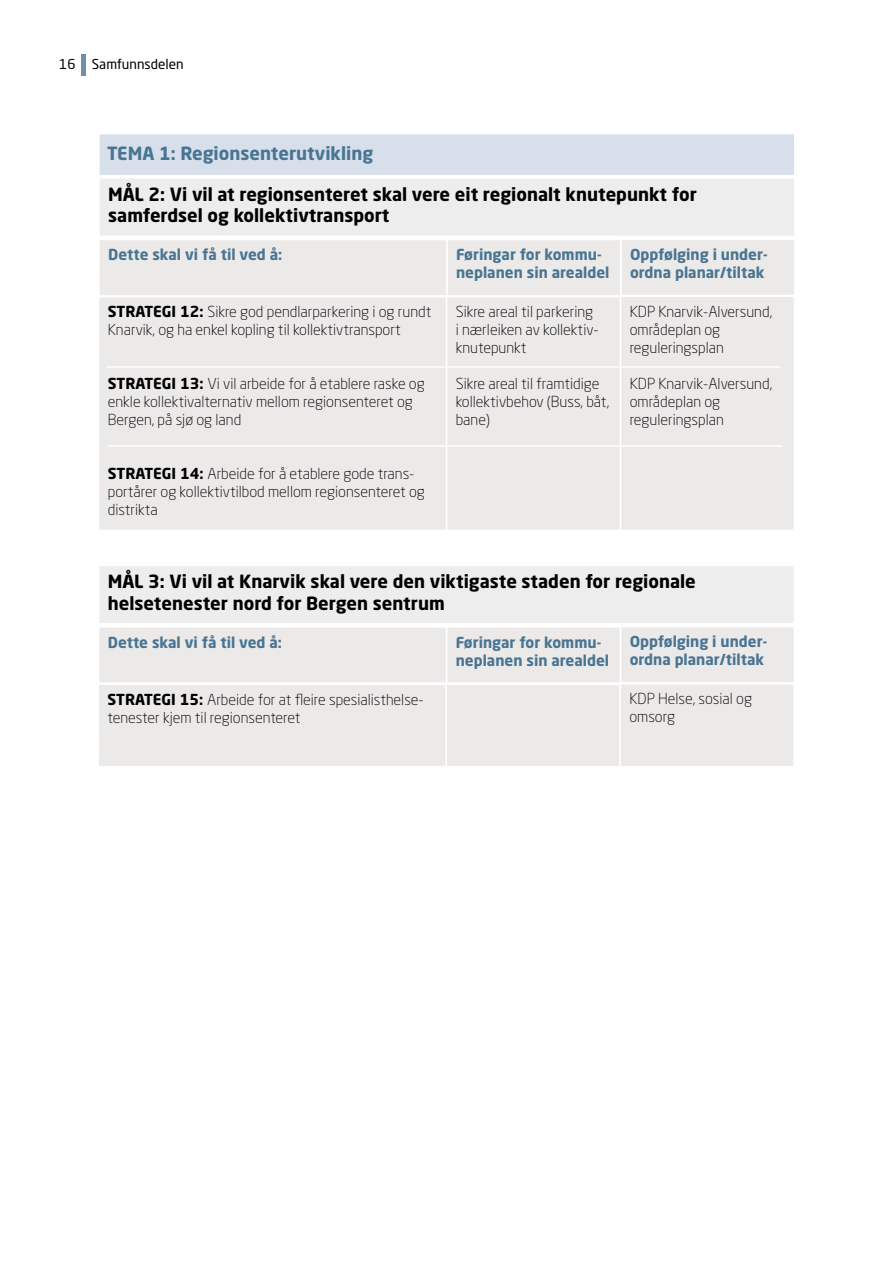
<style>
.page{position:relative;width:893px;height:1263px;background:#fff}
.page>*{position:absolute;margin:0;border:0;box-sizing:border-box;transform-origin:0 0}
.t1{font:700 18px/21.6px "Neo Sans Std";color:#000}
.t2{font:700 18px "Neo Sans Std";color:#497593}
.t3{font:300 15px/18px "Neo Sans Std";color:#000}
.t4{font:700 15px/18px "Neo Sans Std";color:#497593}
.t5{font:13.5px "Neo Sans Std";color:#000}
.s1{font-weight:700}
</style>
<div class="page">
<div style="left:81px;top:54px;width:5px;height:21px;background:#6f90a7"></div>
<div style="left:620px;top:296px;width:174px;height:234px;background:#ece9e9"></div>
<div style="left:446px;top:297px;width:174px;height:233px;background:#ece9e9"></div>
<div style="left:446px;top:296px;width:175px;height:235px;border:2px solid #fff"></div>
<div style="left:99px;top:297px;width:347px;height:233px;background:#ece9e9"></div>
<hr style="left:106px;top:366px;width:675px;height:2px;background:#fff">
<hr style="left:108px;top:445px;width:674px;height:2px;background:#fff">
<div style="left:98px;top:133px;width:697px;height:43px;background:#d7e0ea;border:2px solid #fff"></div>
<div style="left:99px;top:178px;width:696px;height:58px;background:#ededed"></div>
<div style="left:98px;top:177px;width:697px;height:60px;border:2px solid #fff"></div>
<div style="left:621px;top:239px;width:174px;height:56px;background:#ece9e9"></div>
<div style="left:620px;top:238px;width:175px;height:58px;border:2px solid #fff"></div>
<div style="left:447px;top:239px;width:174px;height:57px;background:#ece9e9"></div>
<div style="left:446px;top:239px;width:176px;height:58px;border:2px solid #fff"></div>
<div style="left:99px;top:239px;width:348px;height:57px;background:#ece9e9"></div>
<div style="left:98px;top:239px;width:350px;height:58px;border:2px solid #fff"></div>
<div style="left:620px;top:684px;width:174px;height:83px;background:#ece9e9"></div>
<div style="left:619px;top:683px;width:176px;height:84px;border:2px solid #fff"></div>
<div style="left:445px;top:683px;width:176px;height:84px;background:#ece9e9;border:2px solid #fff"></div>
<div style="left:98px;top:684px;width:348px;height:83px;background:#ece9e9"></div>
<div style="left:97px;top:683px;width:350px;height:84px;border:2px solid #fff"></div>
<div style="left:99px;top:565px;width:695px;height:59px;background:#ededed"></div>
<div style="left:98px;top:564px;width:697px;height:60px;border:2px solid #fff"></div>
<div style="left:620px;top:626px;width:174px;height:57px;background:#ece9e9"></div>
<div style="left:620px;top:626px;width:175px;height:58px;border:2px solid #fff"></div>
<div style="left:446px;top:627px;width:174px;height:56px;background:#ece9e9"></div>
<div style="left:446px;top:626px;width:175px;height:58px;border:2px solid #fff"></div>
<div style="left:99px;top:627px;width:347px;height:56px;background:#ece9e9"></div>
<div style="left:98px;top:626px;width:349px;height:58px;border:2px solid #fff"></div>
<p class="t5" style="left:59px;top:55px;width:126px">16 Samfunnsdelen</p>
<p class="t2" style="left:107px;top:142px;width:268px">TEMA 1: Regionsenterutvikling</p>
<p class="t1" style="left:108px;top:183px;width:590px">MÅL 2: Vi vil at regionsenteret skal vere eit regionalt knutepunkt for samferdsel og kollektivtransport</p>
<p class="t4" style="left:630px;top:245px;width:139px">Oppfølging i under&shy;ordna planar/tiltak</p>
<p class="t4" style="left:108px;top:245px;width:176px">Dette skal vi få til ved å:</p>
<p class="t4" style="left:456px;top:245px;width:155px">Føringar for kommu&shy;neplanen sin arealdel</p>
<p class="t3" style="left:108px;top:303px;width:325px"><span class="s1">STRATEGI 12:</span> Sikre god pendlarparkering i og rundt<br>Knarvik, og ha enkel kopling til kollektivtransport</p>
<p class="t3" style="left:108px;top:375px;width:318px"><span class="s1">STRATEGI 13:</span> Vi vil arbeide for å etablere raske og enkle kollektivalternativ mellom regionsenteret og<br>Bergen, på sjø og land</p>
<p class="t3" style="left:108px;top:465px;width:319px"><span class="s1">STRATEGI 14:</span> Arbeide for å etablere gode trans&shy;portårer og kollektivtilbod mellom regionsenteret og distrikta</p>
<p class="t3" style="left:456px;top:303px;width:145px">Sikre areal til parkering i nærleiken av kollektiv&shy;knutepunkt</p>
<p class="t3" style="left:456px;top:375px;width:155px">Sikre areal til framtidige kollektivbehov (Buss, båt, bane)</p>
<p class="t3" style="left:630px;top:302px;width:144px">KDP Knarvik-Alversund, områdeplan og reguleringsplan</p>
<p class="t3" style="left:630px;top:374px;width:144px">KDP Knarvik-Alversund, områdeplan og reguleringsplan</p>
<p class="t1" style="left:108px;top:570px;width:590px">MÅL 3: Vi vil at Knarvik skal vere den viktigaste staden for regionale helsetenester nord for Bergen sentrum</p>
<p class="t4" style="left:630px;top:632px;width:139px">Oppfølging i under&shy;ordna planar/tiltak</p>
<p class="t4" style="left:108px;top:633px;width:176px">Dette skal vi få til ved å:</p>
<p class="t4" style="left:456px;top:633px;width:155px">Føringar for kommu&shy;neplanen sin arealdel</p>
<p class="t3" style="left:107px;top:690px;width:318px"><span class="s1">STRATEGI 15:</span> Arbeide for at fleire spesialisthelse&shy;tenester kjem til regionsenteret</p>
<p class="t3" style="left:629px;top:690px;width:124px">KDP Helse, sosial og omsorg</p>
</div>
